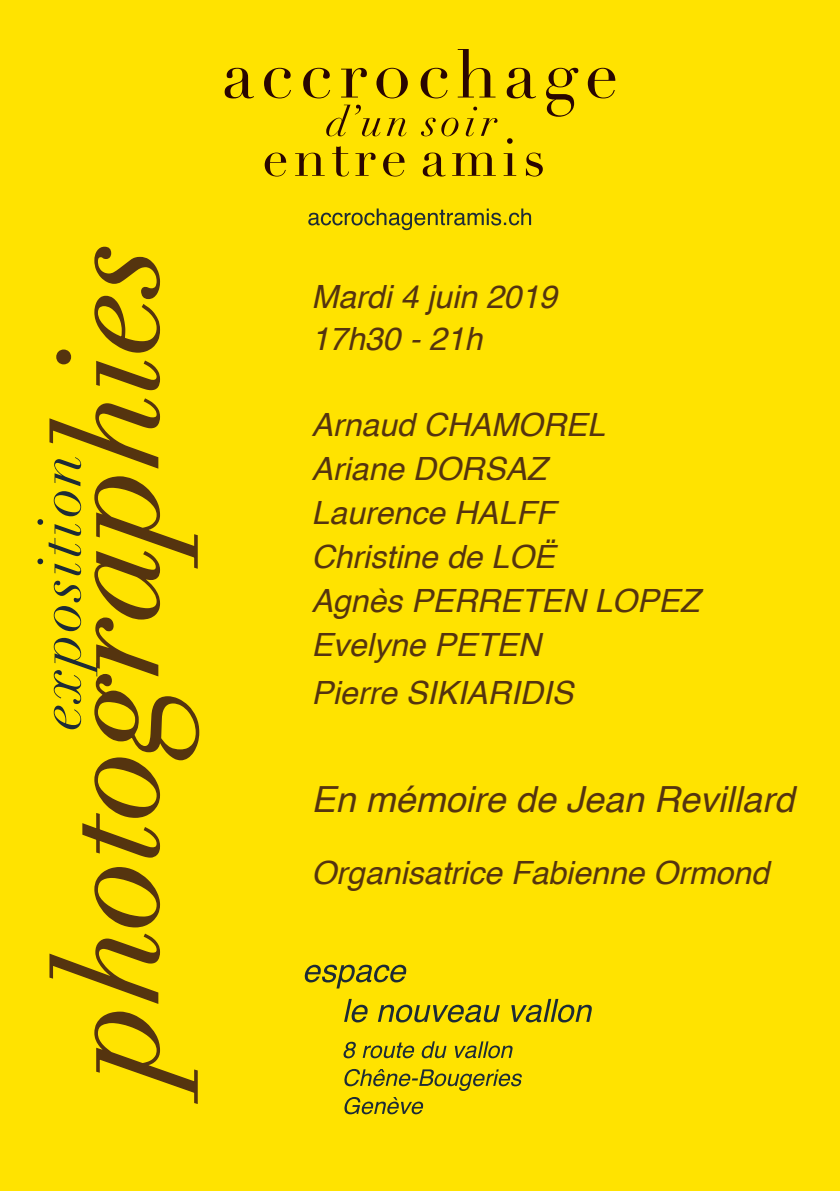
<style>
.page{position:relative;width:840px;height:1191px;background:#fff}
.page>*{position:absolute;margin:0;border:0;box-sizing:border-box;transform-origin:0 0}
.t1{font:italic 141px "Didot";color:#55340f}
.t2{font:italic 36px "Helvetica";color:#55340f}
.t3{font:italic 32px "Helvetica";color:#55340f}
</style>
<div class="page">
<div style="left:0;top:0;width:839px;height:1191px;background:#ffe300"></div>
<svg style="left:308px;top:208px;width:223px;height:22px"></svg>
<svg style="left:344px;top:1097px;width:79px;height:17px"></svg>
<svg style="left:344px;top:1069px;width:177px;height:22px"></svg>
<svg style="left:343px;top:1041px;width:169px;height:17px"></svg>
<svg style="left:344px;top:999px;width:247px;height:23px"></svg>
<svg style="left:304px;top:964px;width:102px;height:24px"></svg>
<svg style="left:264px;top:153px;width:22px;height:23px"></svg>
<svg style="left:295px;top:153px;width:29px;height:23px"></svg>
<svg style="left:332px;top:146px;width:17px;height:30px"></svg>
<svg style="left:355px;top:153px;width:20px;height:23px"></svg>
<svg style="left:383px;top:153px;width:21px;height:23px"></svg>
<svg style="left:422px;top:153px;width:23px;height:23px"></svg>
<svg style="left:452px;top:153px;width:43px;height:23px"></svg>
<svg style="left:503px;top:138px;width:13px;height:38px"></svg>
<svg style="left:525px;top:153px;width:17px;height:23px"></svg>
<svg style="left:224px;top:68px;width:30px;height:30px"></svg>
<svg style="left:264px;top:68px;width:27px;height:30px"></svg>
<svg style="left:303px;top:68px;width:27px;height:30px"></svg>
<svg style="left:341px;top:68px;width:25px;height:29px"></svg>
<svg style="left:376px;top:68px;width:31px;height:30px"></svg>
<svg style="left:420px;top:68px;width:27px;height:30px"></svg>
<svg style="left:457px;top:49px;width:38px;height:48px"></svg>
<svg style="left:506px;top:68px;width:30px;height:30px"></svg>
<svg style="left:546px;top:68px;width:32px;height:49px"></svg>
<svg style="left:587px;top:68px;width:28px;height:30px"></svg>
<svg style="left:326px;top:105px;width:54px;height:31px"></svg>
<svg style="left:386px;top:118px;width:20px;height:18px"></svg>
<svg style="left:421px;top:118px;width:14px;height:18px"></svg>
<svg style="left:441px;top:118px;width:17px;height:18px"></svg>
<svg style="left:465px;top:107px;width:32px;height:29px"></svg>
<svg style="left:49px;top:867px;width:149px;height:237px"></svg>
<svg style="left:37px;top:398px;width:163px;height:460px"></svg>
<svg style="left:56px;top:246px;width:104px;height:145px"></svg>
<p class="t1" style="left:22px;top:1078px;width:843px;rotate:-90deg">photographies</p>
<p class="t3" style="left:311px;top:272px;width:247px">Mardi 4 juin 2019</p>
<p class="t3" style="left:311px;top:314px;width:172px">17h30 - 21h</p>
<p class="t3" style="left:311px;top:400px;width:295px">Arnaud CHAMOREL</p>
<p class="t3" style="left:311px;top:444px;width:236px">Ariane DORSAZ</p>
<p class="t3" style="left:311px;top:488px;width:245px">Laurence HALFF</p>
<p class="t3" style="left:311px;top:532px;width:245px">Christine de LOË</p>
<p class="t3" style="left:311px;top:576px;width:389px">Agnès PERRETEN LOPEZ</p>
<p class="t3" style="left:311px;top:620px;width:231px">Evelyne PETEN</p>
<p class="t3" style="left:311px;top:668px;width:263px">Pierre SIKIARIDIS</p>
<p class="t2" style="left:311px;top:771px;width:484px">En mémoire de Jean Revillard</p>
<p class="t3" style="left:311px;top:848px;width:459px">Organisatrice Fabienne Ormond</p>
</div>
